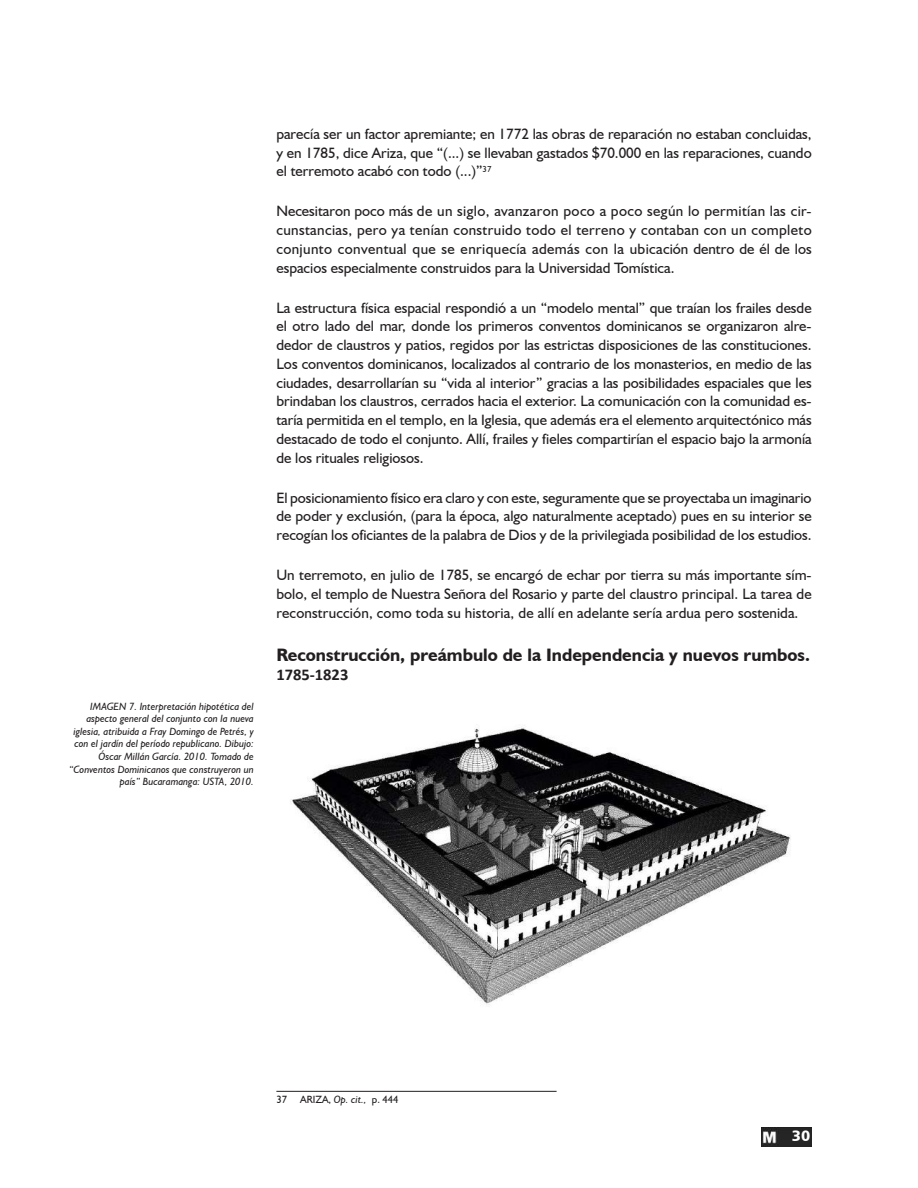
<style>
.page{position:relative;width:918px;height:1188px;background:#fff}
.page>*{position:absolute;margin:0;border:0;box-sizing:border-box;transform-origin:0 0}
.t1{font:700 18px "Humanist 521 BT";color:#231f20}
.t2{font:700 16.5px "Calibri";color:#231f20}
.t3{font:15px/18.8px "Humanist 521 BT";color:#231f20;text-align:justify}
.t4{font:15px "Humanist 777 BT Black B";color:#fff}
.t5{font:italic 10.5px/12.6px "Humanist 521 BT";color:#231f20;text-align:right}
.t6{font:10.5px "Humanist 521 BT";color:#231f20}
.s1{font-style:italic}
</style>
<div class="page">
<img style="left:761px;top:1127px;width:51px;height:20px">
<hr style="left:276px;top:1091px;width:281px;height:1px;background:#231f20">
<img style="left:290px;top:724px;width:501px;height:281px">
<p class="t5" style="left:69px;top:699px;width:186px">IMAGEN 7. Interpretación hipotética del aspecto general del conjunto con la nueva iglesia, atribuida a Fray Domingo de Petrés, y con el jardín del período republicano. Dibujo:<br>Óscar Millán García. 2010. Tomado de “Conventos Dominicanos que construyeron un país” Bucaramanga: USTA, 2010.</p>
<p class="t3" style="left:276px;top:124px;width:537px">parecía ser un factor apremiante; en 1772 las obras de reparación no estaban concluidas, y en 1785, dice Ariza, que “(...) se llevaban gastados $70.000 en las reparaciones, cuando el terremoto acabó con todo (...)”<sup>37</sup></p>
<p class="t3" style="left:276px;top:202px;width:537px">Necesitaron poco más de un siglo, avanzaron poco a poco según lo permitían las cir&shy;cunstancias, pero ya tenían construido todo el terreno y contaban con un completo conjunto conventual que se enriquecía además con la ubicación dentro de él de los espacios especialmente construidos para la Universidad Tomística.</p>
<p class="t3" style="left:276px;top:298px;width:537px">La estructura física espacial respondió a un “modelo mental” que traían los frailes desde el otro lado del mar, donde los primeros conventos dominicanos se organizaron alre&shy;dedor de claustros y patios, regidos por las estrictas disposiciones de las constituciones.<br>Los conventos dominicanos, localizados al contrario de los monasterios, en medio de las ciudades, desarrollarían su “vida al interior” gracias a las posibilidades espaciales que les brindaban los claustros, cerrados hacia el exterior. La comunicación con la comunidad es&shy;taría permitida en el templo, en la Iglesia, que además era el elemento arquitectónico más destacado de todo el conjunto. Allí, frailes y fieles compartirían el espacio bajo la armonía de los rituales religiosos.</p>
<p class="t3" style="left:276px;top:488px;width:537px">El posicionamiento físico era claro y con este, seguramente que se proyectaba un imaginario de poder y exclusión, (para la época, algo naturalmente aceptado) pues en su interior se recogían los oficiantes de la palabra de Dios y de la privilegiada posibilidad de los estudios.</p>
<p class="t3" style="left:276px;top:565px;width:537px">Un terremoto, en julio de 1785, se encargó de echar por tierra su más importante sím&shy;bolo, el templo de Nuestra Señora del Rosario y parte del claustro principal. La tarea de reconstrucción, como toda su historia, de allí en adelante sería ardua pero sostenida.</p>
<p class="t1" style="left:276px;top:643px;width:535px">Reconstrucción, preámbulo de la Independencia y nuevos rumbos.</p>
<p class="t2" style="left:276px;top:665px;width:73px">1785-1823</p>
<p class="t6" style="left:276px;top:1093px;width:12px">37</p>
<p class="t6" style="left:300px;top:1093px;width:100px">ARIZA, <span class="s1">Op. cit.,</span> p. 444</p>
<p class="t4" style="left:792px;top:1126px;width:20px">30</p>
</div>
